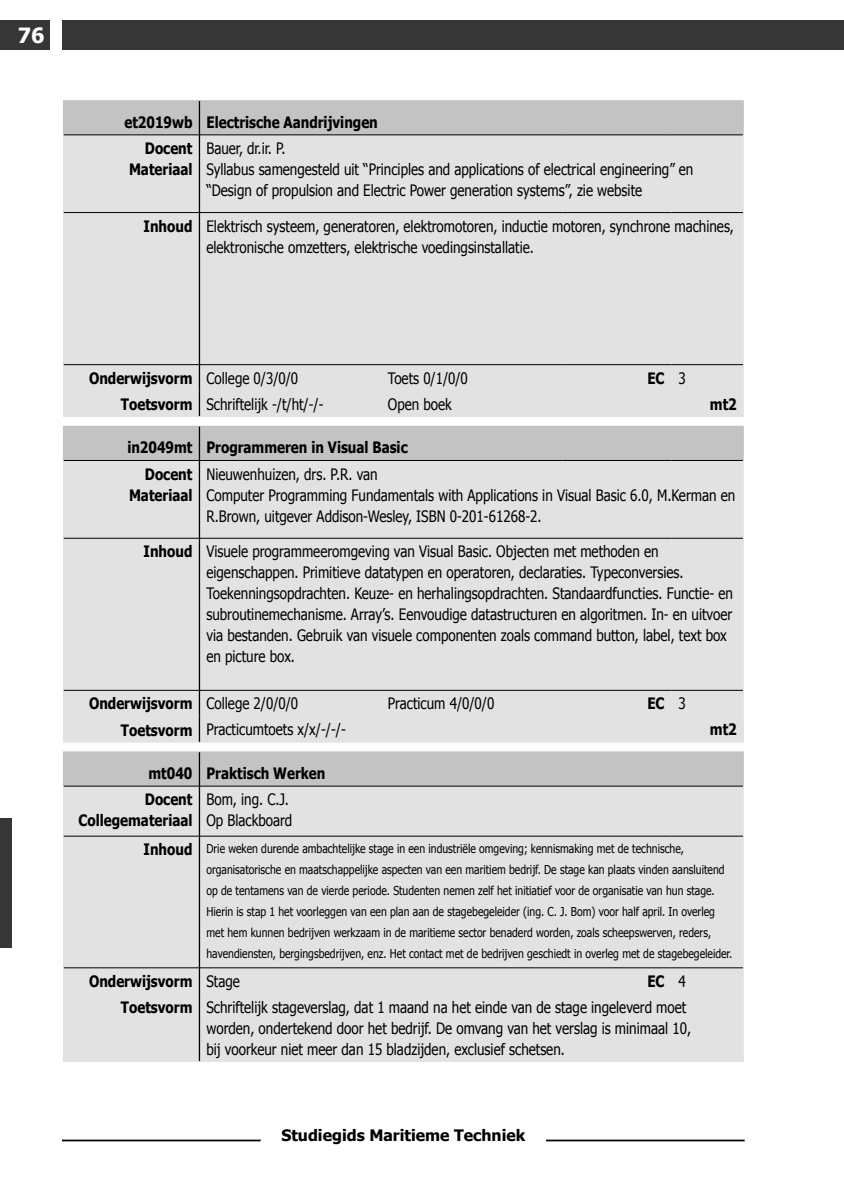
<style>
.page{position:relative;width:844px;height:1191px;background:#fff}
.page>*{position:absolute;margin:0;border:0;box-sizing:border-box;transform-origin:0 0}
.t1{font:700 21px "Tahoma";color:#fff}
.Standaard_tab{font:15.75px/21px "Tahoma";color:#000;scale:.85 1}
.Standaard_tab-2{font:700 15.75px "Tahoma";color:#000;scale:.85 1}
.Standaard_tab-3{font:700 15.75px "Tahoma";color:#000}
.Standaard_tab-4{font:12.25px/21px "Tahoma";color:#000;scale:.85 1}
</style>
<div class="page">
<div style="left:0;top:819px;width:12px;height:128px;background:#363636"></div>
<div style="left:62px;top:20px;width:781px;height:30px;background:#363636"></div>
<hr style="left:62px;top:1139px;width:198px;height:2px;background:#000">
<hr style="left:546px;top:1139px;width:198px;height:2px;background:#000">
<hr style="left:843px;top:20px;width:1px;height:30px;background:#363636">
<div style="left:0;top:20px;width:50px;height:30px;background:#363636"></div>
<div style="left:63px;top:100px;width:680px;height:35px;background:#c3c3c3"></div>
<div style="left:63px;top:135px;width:680px;height:282px;background:#e2e2e2"></div>
<hr style="left:199px;top:101px;width:1px;height:34px;background:#000">
<hr style="left:64px;top:135px;width:135px;height:1px;background:#000">
<hr style="left:199px;top:135px;width:182px;height:1px;background:#000">
<hr style="left:381px;top:135px;width:181px;height:1px;background:#000">
<hr style="left:562px;top:135px;width:109px;height:1px;background:#000">
<hr style="left:671px;top:135px;width:71px;height:1px;background:#000">
<hr style="left:199px;top:135px;width:1px;height:77px;background:#000">
<hr style="left:64px;top:212px;width:135px;height:1px;background:#000">
<hr style="left:199px;top:212px;width:182px;height:1px;background:#000">
<hr style="left:381px;top:212px;width:181px;height:1px;background:#000">
<hr style="left:562px;top:212px;width:109px;height:1px;background:#000">
<hr style="left:671px;top:212px;width:71px;height:1px;background:#000">
<hr style="left:199px;top:213px;width:1px;height:151px;background:#000">
<hr style="left:64px;top:364px;width:135px;height:1px;background:#000">
<hr style="left:199px;top:364px;width:182px;height:1px;background:#000">
<hr style="left:381px;top:364px;width:181px;height:1px;background:#000">
<hr style="left:562px;top:364px;width:109px;height:1px;background:#000">
<hr style="left:671px;top:364px;width:71px;height:1px;background:#000">
<svg style="left:199px;top:365px;width:1px;height:51px"></svg>
<div style="left:63px;top:426px;width:680px;height:34px;background:#c3c3c3"></div>
<div style="left:63px;top:460px;width:680px;height:282px;background:#e2e2e2"></div>
<hr style="left:199px;top:426px;width:1px;height:34px;background:#000">
<hr style="left:64px;top:460px;width:135px;height:1px;background:#000">
<hr style="left:199px;top:460px;width:182px;height:1px;background:#000">
<hr style="left:381px;top:460px;width:181px;height:1px;background:#000">
<hr style="left:562px;top:460px;width:109px;height:1px;background:#000">
<hr style="left:671px;top:460px;width:71px;height:1px;background:#000">
<hr style="left:199px;top:461px;width:1px;height:77px;background:#000">
<hr style="left:64px;top:538px;width:135px;height:1px;background:#000">
<hr style="left:199px;top:538px;width:182px;height:1px;background:#000">
<hr style="left:381px;top:538px;width:181px;height:1px;background:#000">
<hr style="left:562px;top:538px;width:109px;height:1px;background:#000">
<hr style="left:671px;top:538px;width:71px;height:1px;background:#000">
<hr style="left:199px;top:538px;width:1px;height:152px;background:#000">
<hr style="left:64px;top:690px;width:135px;height:1px;background:#000">
<hr style="left:199px;top:690px;width:182px;height:1px;background:#000">
<hr style="left:381px;top:690px;width:181px;height:1px;background:#000">
<hr style="left:562px;top:690px;width:109px;height:1px;background:#000">
<hr style="left:671px;top:690px;width:71px;height:1px;background:#000">
<svg style="left:199px;top:690px;width:1px;height:52px"></svg>
<div style="left:63px;top:751px;width:680px;height:35px;background:#c3c3c3"></div>
<div style="left:63px;top:786px;width:680px;height:276px;background:#e2e2e2"></div>
<hr style="left:199px;top:752px;width:1px;height:34px;background:#000">
<hr style="left:64px;top:786px;width:135px;height:1px;background:#000">
<hr style="left:199px;top:786px;width:182px;height:1px;background:#000">
<hr style="left:381px;top:786px;width:181px;height:1px;background:#000">
<hr style="left:562px;top:786px;width:109px;height:1px;background:#000">
<hr style="left:671px;top:786px;width:71px;height:1px;background:#000">
<hr style="left:199px;top:786px;width:1px;height:50px;background:#000">
<hr style="left:64px;top:836px;width:135px;height:1px;background:#000">
<hr style="left:199px;top:836px;width:182px;height:1px;background:#000">
<hr style="left:381px;top:836px;width:181px;height:1px;background:#000">
<hr style="left:562px;top:836px;width:109px;height:1px;background:#000">
<hr style="left:671px;top:836px;width:71px;height:1px;background:#000">
<hr style="left:199px;top:836px;width:1px;height:131px;background:#000">
<hr style="left:64px;top:967px;width:135px;height:1px;background:#000">
<hr style="left:199px;top:967px;width:182px;height:1px;background:#000">
<hr style="left:381px;top:967px;width:181px;height:1px;background:#000">
<hr style="left:562px;top:967px;width:109px;height:1px;background:#000">
<hr style="left:671px;top:967px;width:71px;height:1px;background:#000">
<svg style="left:199px;top:968px;width:1px;height:26px"></svg>
<hr style="left:199px;top:994px;width:1px;height:67px;background:#000">
<p class="t1" style="left:18px;top:22px;width:28px">76</p>
<p class="Standaard_tab-2" style="left:124px;top:112px;width:82px">et2019wb</p>
<p class="Standaard_tab-2" style="left:206px;top:112px;width:203px">Electrische Aandrijvingen</p>
<p class="Standaard_tab-2" style="left:145px;top:138px;width:57px">Docent</p>
<p class="Standaard_tab-2" style="left:129px;top:159px;width:76px">Materiaal</p>
<p class="Standaard_tab" style="left:206px;top:137px;width:95px">Bauer, dr.ir. P.</p>
<p class="Standaard_tab" style="left:206px;top:158px;width:574px">Syllabus samengesteld uit “Principles and applications of electrical engineering” en</p>
<p class="Standaard_tab" style="left:206px;top:179px;width:514px">“Design of propulsion and Electric Power generation systems”, zie website</p>
<p class="Standaard_tab-2" style="left:143px;top:216px;width:59px">Inhoud</p>
<p class="Standaard_tab" style="left:206px;top:215px;width:622px">Elektrisch systeem, generatoren, elektromotoren, inductie motoren, synchrone machines, elektronische omzetters, elektrische voedingsinstallatie.</p>
<p class="Standaard_tab-2" style="left:89px;top:368px;width:123px">Onderwijsvorm</p>
<p class="Standaard_tab-2" style="left:121px;top:394px;width:86px">Toetsvorm</p>
<p class="Standaard_tab" style="left:206px;top:367px;width:109px">College 0/3/0/0</p>
<p class="Standaard_tab" style="left:388px;top:367px;width:96px">Toets 0/1/0/0</p>
<p class="Standaard_tab-2" style="left:647px;top:368px;width:22px">EC</p>
<p class="Standaard_tab" style="left:678px;top:367px;width:10px">3</p>
<p class="Standaard_tab" style="left:206px;top:393px;width:139px">Schriftelijk -/t/ht/-/-</p>
<p class="Standaard_tab" style="left:388px;top:393px;width:77px">Open boek</p>
<p class="Standaard_tab-2" style="left:709px;top:394px;width:33px">mt2</p>
<p class="Standaard_tab-2" style="left:127px;top:438px;width:78px">in2049mt</p>
<p class="Standaard_tab-2" style="left:206px;top:438px;width:238px">Programmeren in Visual Basic</p>
<p class="Standaard_tab-2" style="left:145px;top:464px;width:57px">Docent</p>
<p class="Standaard_tab-2" style="left:129px;top:485px;width:76px">Materiaal</p>
<p class="Standaard_tab" style="left:206px;top:463px;width:203px">Nieuwenhuizen, drs. P.R. van</p>
<p class="Standaard_tab" style="left:206px;top:484px;width:623px">Computer Programming Fundamentals with Applications in Visual Basic 6.0, M.Kerman en<br>R.Brown, uitgever Addison-Wesley, ISBN 0-201-61268-2.</p>
<p class="Standaard_tab-2" style="left:143px;top:541px;width:59px">Inhoud</p>
<p class="Standaard_tab" style="left:206px;top:540px;width:620px">Visuele programmeeromgeving van Visual Basic. Objecten met methoden en eigenschappen. Primitieve datatypen en operatoren, declaraties. Typeconversies.<br>Toekenningsopdrachten. Keuze- en herhalingsopdrachten. Standaardfuncties. Functie- en subroutinemechanisme. Array’s. Eenvoudige datastructuren en algoritmen. In- en uitvoer via bestanden. Gebruik van visuele componenten zoals command button, label, text box en picture box.</p>
<p class="Standaard_tab-2" style="left:89px;top:693px;width:123px">Onderwijsvorm</p>
<p class="Standaard_tab-2" style="left:121px;top:720px;width:86px">Toetsvorm</p>
<p class="Standaard_tab" style="left:206px;top:692px;width:109px">College 2/0/0/0</p>
<p class="Standaard_tab" style="left:388px;top:692px;width:127px">Practicum 4/0/0/0</p>
<p class="Standaard_tab-2" style="left:647px;top:693px;width:22px">EC</p>
<p class="Standaard_tab" style="left:678px;top:692px;width:10px">3</p>
<p class="Standaard_tab" style="left:206px;top:718px;width:165px">Practicumtoets x/x/-/-/-</p>
<p class="Standaard_tab-2" style="left:709px;top:719px;width:33px">mt2</p>
<p class="Standaard_tab-2" style="left:148px;top:763px;width:53px">mt040</p>
<p class="Standaard_tab-2" style="left:206px;top:763px;width:141px">Praktisch Werken</p>
<p class="Standaard_tab-2" style="left:145px;top:789px;width:57px">Docent</p>
<p class="Standaard_tab-2" style="left:78px;top:810px;width:135px">Collegemateriaal</p>
<p class="Standaard_tab" style="left:206px;top:788px;width:99px">Bom, ing. C.J.</p>
<p class="Standaard_tab" style="left:206px;top:809px;width:102px">Op Blackboard</p>
<p class="Standaard_tab-2" style="left:143px;top:839px;width:59px">Inhoud</p>
<p class="Standaard_tab-4" style="left:206px;top:837px;width:619px">Drie weken durende ambachtelijke stage in een industriële omgeving; kennismaking met de technische, organisatorische en maatschappelijke aspecten van een maritiem bedrijf. De stage kan plaats vinden aansluitend op de tentamens van de vierde periode. Studenten nemen zelf het initiatief voor de organisatie van hun stage.<br>Hierin is stap 1 het voorleggen van een plan aan de stagebegeleider (ing. C. J. Bom) voor half april. In overleg met hem kunnen bedrijven werkzaam in de maritieme sector benaderd worden, zoals scheepswerven, reders, havendiensten, bergingsbedrijven, enz. Het contact met de bedrijven geschiedt in overleg met de stagebegeleider.</p>
<p class="Standaard_tab-2" style="left:89px;top:971px;width:123px">Onderwijsvorm</p>
<p class="Standaard_tab-2" style="left:121px;top:997px;width:86px">Toetsvorm</p>
<p class="Standaard_tab" style="left:206px;top:970px;width:41px">Stage</p>
<p class="Standaard_tab-2" style="left:647px;top:971px;width:22px">EC</p>
<p class="Standaard_tab" style="left:678px;top:970px;width:10px">4</p>
<p class="Standaard_tab" style="left:206px;top:996px;width:571px">Schriftelijk stageverslag, dat 1 maand na het einde van de stage ingeleverd moet worden, ondertekend door het bedrijf. De omvang van het verslag is minimaal 10, bij voorkeur niet meer dan 15 bladzijden, exclusief schetsen.</p>
<p class="Standaard_tab-3" style="left:281px;top:1125px;width:245px">Studiegids Maritieme Techniek</p>
</div>
